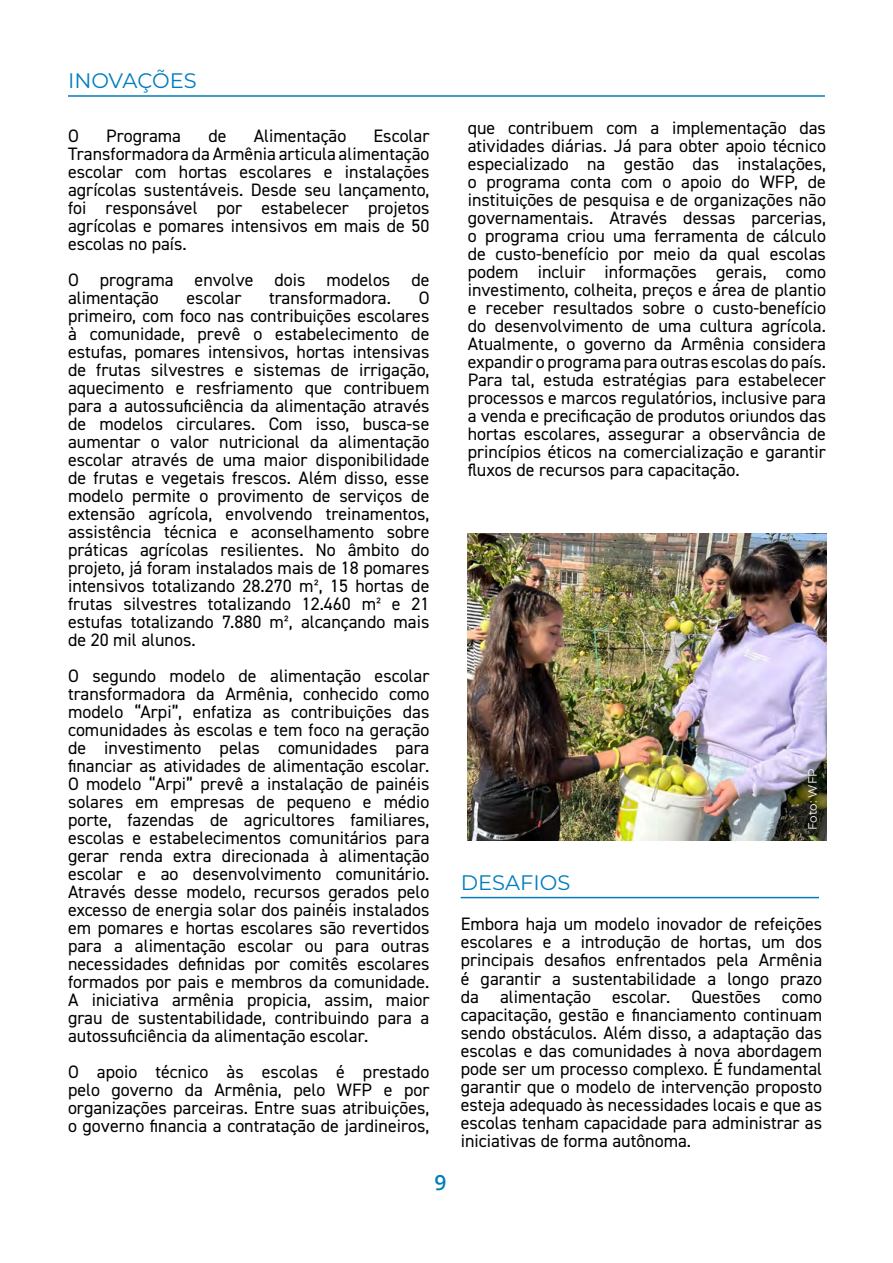
<style>
.page{position:relative;width:893px;height:1263px;background:#fff}
.page>*{position:absolute;margin:0;border:0;box-sizing:border-box;transform-origin:0 0}
.t1{font:21px "Montserrat";color:#007dbd}
.t2{font:600 21px "Open Sans";color:#007dbd}
.t3{font:18px/18px "DIN2014";color:#000;text-align:justify}
.t4{font:12px "Montserrat";letter-spacing:-.015em;color:#fff}
</style>
<div class="page">
<hr style="left:68px;top:95px;width:757px;height:2px;background:#007dbd">
<hr style="left:461px;top:897px;width:358px;height:1px;background:#007dbd">
<img style="left:468px;top:534px;width:358px;height:306px">
<p class="t1" style="left:68px;top:66px;width:130px">INOVAÇÕES</p>
<p class="t3" style="left:68px;top:127px;width:12px">O</p>
<p class="t3" style="left:106px;top:127px;width:77px">Programa</p>
<p class="t3" style="left:208px;top:127px;width:20px">de</p>
<p class="t3" style="left:254px;top:127px;width:94px">Alimentação</p>
<p class="t3" style="left:68px;top:127px;width:363px;text-indent:306px">Escolar Transformadora da Armênia articula alimentação escolar com hortas escolares e instalações agrícolas sustentáveis. Desde seu lançamento, foi responsável por estabelecer projetos agrícolas e pomares intensivos em mais de 50 escolas no país.</p>
<p class="t3" style="left:68px;top:271px;width:363px">O programa envolve dois modelos de alimentação</p>
<p class="t3" style="left:68px;top:289px;width:363px;text-indent:351px">O primeiro, com foco nas contribuições escolares à comunidade, prevê o estabelecimento de estufas, pomares intensivos, hortas intensivas de frutas silvestres e sistemas de irrigação, aquecimento e resfriamento que contribuem para a autossuficiência da alimentação através de modelos circulares. Com isso, busca-se aumentar o valor nutricional da alimentação escolar através de uma maior disponibilidade de frutas e vegetais frescos. Além disso, esse modelo permite o provimento de serviços de extensão agrícola, envolvendo treinamentos, assistência técnica e aconselhamento sobre práticas agrícolas resilientes. No âmbito do projeto, já foram instalados mais de 18 pomares intensivos totalizando 28.270 m², 15 hortas de frutas silvestres totalizando 12.460 m² e 21 estufas totalizando 7.880 m², alcançando mais de 20 mil alunos.</p>
<p class="t3" style="left:68px;top:667px;width:363px">O segundo modelo de alimentação escolar transformadora da Armênia, conhecido como modelo “Arpi”, enfatiza as contribuições das comunidades às escolas e tem foco na geração de investimento pelas comunidades para financiar as atividades de alimentação escolar.<br>O modelo “Arpi” prevê a instalação de painéis solares em empresas de pequeno e médio porte, fazendas de agricultores familiares, escolas e estabelecimentos comunitários para gerar renda extra direcionada à alimentação escolar e ao desenvolvimento comunitário.<br>Através desse modelo, recursos gerados pelo excesso de energia solar dos painéis instalados em pomares e hortas escolares são revertidos para a alimentação escolar ou para outras necessidades definidas por comitês escolares formados por pais e membros da comunidade.<br>A iniciativa armênia propicia, assim, maior grau de sustentabilidade, contribuindo para a autossuficiência da alimentação escolar.</p>
<p class="t3" style="left:68px;top:1063px;width:363px">O apoio técnico às escolas é prestado pelo governo da Armênia, pelo WFP e por organizações parceiras. Entre suas atribuições, o governo financia a contratação de jardineiros,</p>
<p class="t3" style="left:186px;top:289px;width:56px">escolar</p>
<p class="t3" style="left:269px;top:289px;width:124px">transformadora.</p>
<p class="t2" style="left:434px;top:1168px;width:13px">9</p>
<p class="t3" style="left:468px;top:118px;width:360px">que contribuem com a implementação das atividades diárias. Já para obter apoio técnico especializado na gestão das instalações, o programa conta com o apoio do WFP, de instituições de pesquisa e de organizações não governamentais. Através dessas parcerias, o programa criou uma ferramenta de cálculo de custo-benefício por meio da qual escolas podem incluir informações gerais, como investimento, colheita, preços e área de plantio e receber resultados sobre o custo-benefício do desenvolvimento de uma cultura agrícola.<br>Atualmente, o governo da Armênia considera expandir o programa para outras escolas do país.<br>Para tal, estuda estratégias para estabelecer processos e marcos regulatórios, inclusive para a venda e precificação de produtos oriundos das hortas escolares, assegurar a observância de princípios éticos na comercialização e garantir fluxos de recursos para capacitação.</p>
<p class="t1" style="left:461px;top:868px;width:111px">DESAFIOS</p>
<p class="t4" style="left:804px;top:830px;width:64px;rotate:-90deg">Foto: WFP</p>
<p class="t3" style="left:461px;top:915px;width:363px">Embora haja um modelo inovador de refeições escolares e a introdução de hortas, um dos principais desafios enfrentados pela Armênia é garantir a sustentabilidade a longo prazo da alimentação escolar. Questões como capacitação, gestão e financiamento continuam sendo obstáculos. Além disso, a adaptação das escolas e das comunidades à nova abordagem pode ser um processo complexo. É fundamental garantir que o modelo de intervenção proposto esteja adequado às necessidades locais e que as escolas tenham capacidade para administrar as iniciativas de forma autônoma.</p>
</div>
